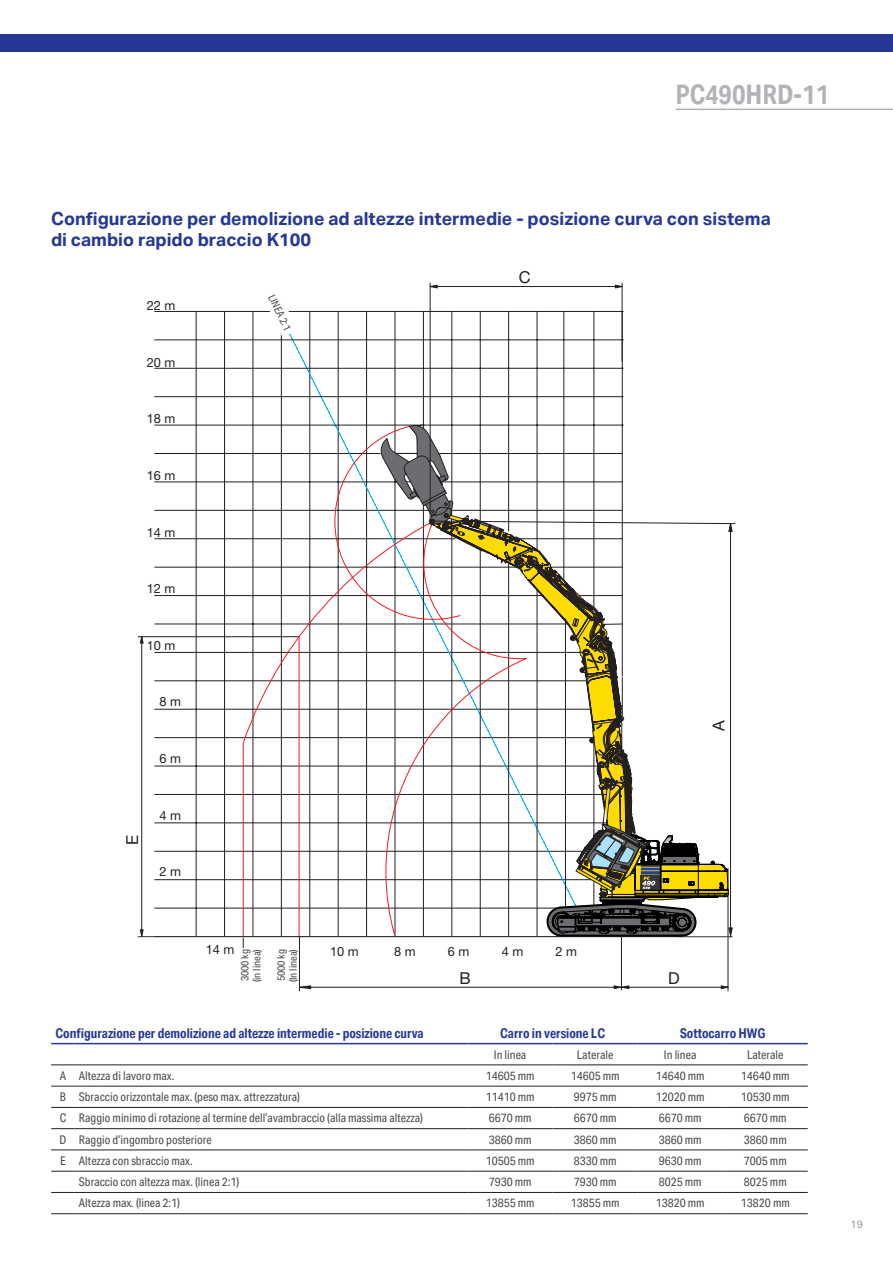
<style>
.page{position:relative;width:893px;height:1263px;background:#fff}
.page>*{position:absolute;margin:0;border:0;box-sizing:border-box;transform-origin:0 0}
.t1{font:700 27px "Aktiv Grotesk Cd";color:#b2b3b7}
.t2{font:700 18px/21px "Aktiv Grotesk";color:#263895}
.t3{font:16.5px "Helvetica Neue LT Pro";color:#231f20}
.t4{font:700 13.5px "Aktiv Grotesk Cd";color:#263895}
.t5{font:12.75px "Helvetica Neue LT Pro";color:#231f20}
.t6{font:12px "Aktiv Grotesk Cd";color:#4b4c4d}
.t7{font:10.5px/12px "Aktiv Grotesk Cd";color:#4b4c4d}
.t8{font:10.5px "Aktiv Grotesk";color:#939598}
</style>
<div class="page">
<svg style="left:154px;top:311px;width:276px;height:115px"></svg>
<svg style="left:430px;top:282px;width:194px;height:142px"></svg>
<hr style="left:622px;top:283px;width:1px;height:78px;background:#231f20">
<svg style="left:138px;top:426px;width:595px;height:565px"></svg>
<div style="left:276px;top:949px;width:22px;height:66px;background:#fff"></div>
<div style="left:238px;top:949px;width:26px;height:66px;background:#fff"></div>
<svg style="left:259px;top:310px;width:39px;height:27px"></svg>
<svg style="left:51px;top:1064px;width:24px;height:1px"></svg>
<hr style="left:75px;top:1064px;width:393px;height:1px;background:#231f20">
<hr style="left:468px;top:1064px;width:85px;height:1px;background:#231f20">
<hr style="left:553px;top:1064px;width:85px;height:1px;background:#231f20">
<hr style="left:638px;top:1064px;width:85px;height:1px;background:#231f20">
<hr style="left:723px;top:1064px;width:85px;height:1px;background:#231f20">
<svg style="left:51px;top:1086px;width:24px;height:1px"></svg>
<hr style="left:75px;top:1086px;width:393px;height:1px;background:#231f20">
<hr style="left:468px;top:1086px;width:85px;height:1px;background:#231f20">
<hr style="left:553px;top:1086px;width:85px;height:1px;background:#231f20">
<hr style="left:638px;top:1086px;width:85px;height:1px;background:#231f20">
<hr style="left:723px;top:1086px;width:85px;height:1px;background:#231f20">
<svg style="left:51px;top:1107px;width:24px;height:1px"></svg>
<hr style="left:75px;top:1107px;width:393px;height:1px;background:#231f20">
<hr style="left:468px;top:1107px;width:85px;height:1px;background:#231f20">
<hr style="left:553px;top:1107px;width:85px;height:1px;background:#231f20">
<hr style="left:638px;top:1107px;width:85px;height:1px;background:#231f20">
<hr style="left:723px;top:1107px;width:85px;height:1px;background:#231f20">
<svg style="left:51px;top:1128px;width:24px;height:1px"></svg>
<hr style="left:75px;top:1128px;width:393px;height:1px;background:#231f20">
<hr style="left:468px;top:1128px;width:85px;height:1px;background:#231f20">
<hr style="left:553px;top:1128px;width:85px;height:1px;background:#231f20">
<hr style="left:638px;top:1128px;width:85px;height:1px;background:#231f20">
<hr style="left:723px;top:1128px;width:85px;height:1px;background:#231f20">
<svg style="left:51px;top:1149px;width:24px;height:1px"></svg>
<hr style="left:75px;top:1149px;width:393px;height:1px;background:#231f20">
<hr style="left:468px;top:1149px;width:85px;height:1px;background:#231f20">
<hr style="left:553px;top:1149px;width:85px;height:1px;background:#231f20">
<hr style="left:638px;top:1149px;width:85px;height:1px;background:#231f20">
<hr style="left:723px;top:1149px;width:85px;height:1px;background:#231f20">
<svg style="left:51px;top:1171px;width:24px;height:1px"></svg>
<hr style="left:75px;top:1171px;width:393px;height:1px;background:#231f20">
<hr style="left:468px;top:1171px;width:85px;height:1px;background:#231f20">
<hr style="left:553px;top:1171px;width:85px;height:1px;background:#231f20">
<hr style="left:638px;top:1171px;width:85px;height:1px;background:#231f20">
<hr style="left:723px;top:1171px;width:85px;height:1px;background:#231f20">
<svg style="left:51px;top:1213px;width:24px;height:1px"></svg>
<svg style="left:51px;top:1192px;width:24px;height:1px"></svg>
<hr style="left:75px;top:1192px;width:393px;height:1px;background:#231f20">
<hr style="left:468px;top:1192px;width:85px;height:1px;background:#231f20">
<hr style="left:553px;top:1192px;width:85px;height:1px;background:#231f20">
<hr style="left:638px;top:1192px;width:85px;height:1px;background:#231f20">
<hr style="left:723px;top:1192px;width:85px;height:1px;background:#231f20">
<hr style="left:75px;top:1213px;width:393px;height:1px;background:#231f20">
<hr style="left:468px;top:1213px;width:85px;height:1px;background:#231f20">
<hr style="left:553px;top:1213px;width:85px;height:1px;background:#231f20">
<hr style="left:638px;top:1213px;width:85px;height:1px;background:#231f20">
<hr style="left:723px;top:1213px;width:85px;height:1px;background:#231f20">
<svg style="left:51px;top:1043px;width:24px;height:1px"></svg>
<hr style="left:75px;top:1043px;width:393px;height:1px;background:#263895">
<hr style="left:468px;top:1043px;width:85px;height:1px;background:#263895">
<hr style="left:553px;top:1043px;width:85px;height:1px;background:#263895">
<hr style="left:638px;top:1043px;width:85px;height:1px;background:#263895">
<hr style="left:723px;top:1043px;width:85px;height:1px;background:#263895">
<div style="left:0;top:34px;width:893px;height:17px;background:#263895"></div>
<hr style="left:675px;top:109px;width:218px;height:1px;background:#b2b3b7">
<h1 class="t1" style="left:675px;top:79px;width:155px">PC490HRD-11</h1>
<h2 class="t2" style="left:51px;top:209px;width:721px">Configurazione per demolizione ad altezze intermedie - posizione curva con sistema di cambio rapido braccio K100</h2>
<p class="t5" style="left:147px;top:298px;width:30px">22 m</p>
<p class="t5" style="left:147px;top:354px;width:30px">20 m</p>
<p class="t5" style="left:147px;top:411px;width:30px">18 m</p>
<p class="t5" style="left:147px;top:468px;width:30px">16 m</p>
<p class="t5" style="left:147px;top:524px;width:30px">14 m</p>
<p class="t5" style="left:147px;top:581px;width:30px">12 m</p>
<p class="t5" style="left:147px;top:637px;width:30px">10 m</p>
<h3 class="t3" style="left:122px;top:845px;width:12px;rotate:-90deg">E</h3>
<p class="t5" style="left:159px;top:694px;width:23px">8 m</p>
<p class="t5" style="left:159px;top:751px;width:23px">6 m</p>
<p class="t5" style="left:159px;top:807px;width:23px">4 m</p>
<p class="t5" style="left:159px;top:864px;width:23px">2 m</p>
<p class="t7" style="left:277px;top:292px;width:40px;rotate:64deg">LINEA 2:1</p>
<h3 class="t3" style="left:519px;top:267px;width:13px">C</h3>
<p class="t5" style="left:206px;top:941px;width:30px">14 m</p>
<p class="t5" style="left:330px;top:943px;width:30px">10 m</p>
<p class="t5" style="left:394px;top:943px;width:23px">8 m</p>
<p class="t5" style="left:448px;top:943px;width:23px">6 m</p>
<p class="t5" style="left:502px;top:943px;width:23px">4 m</p>
<p class="t5" style="left:555px;top:943px;width:23px">2 m</p>
<h3 class="t3" style="left:459px;top:967px;width:13px">B</h3>
<h3 class="t3" style="left:668px;top:967px;width:13px">D</h3>
<p class="t7" style="left:239px;top:982px;width:35px;rotate:-90deg">3000 kg (in linea)</p>
<p class="t7" style="left:275px;top:982px;width:35px;rotate:-90deg">5000 kg (In linea)</p>
<h3 class="t3" style="left:708px;top:731px;width:12px;rotate:-90deg">A</h3>
<p class="t4" style="left:55px;top:1025px;width:370px">Configurazione per demolizione ad altezze intermedie - posizione curva</p>
<p class="t4" style="left:500px;top:1025px;width:106px">Carro in versione LC</p>
<p class="t4" style="left:680px;top:1025px;width:87px">Sottocarro HWG</p>
<p class="t6" style="left:494px;top:1047px;width:34px">In linea</p>
<p class="t6" style="left:577px;top:1047px;width:38px">Laterale</p>
<p class="t6" style="left:664px;top:1047px;width:34px">In linea</p>
<p class="t6" style="left:747px;top:1047px;width:38px">Laterale</p>
<p class="t6" style="left:60px;top:1069px;width:116px">A Altezza di lavoro max.</p>
<p class="t6" style="left:486px;top:1069px;width:50px">14605 mm</p>
<p class="t6" style="left:571px;top:1069px;width:50px">14605 mm</p>
<p class="t6" style="left:656px;top:1069px;width:50px">14640 mm</p>
<p class="t6" style="left:741px;top:1069px;width:50px">14640 mm</p>
<p class="t6" style="left:60px;top:1090px;width:242px">B Sbraccio orizzontale max. (peso max. attrezzatura)</p>
<p class="t6" style="left:486px;top:1090px;width:50px">11410 mm</p>
<p class="t6" style="left:574px;top:1090px;width:44px">9975 mm</p>
<p class="t6" style="left:656px;top:1090px;width:50px">12020 mm</p>
<p class="t6" style="left:741px;top:1090px;width:50px">10530 mm</p>
<p class="t6" style="left:60px;top:1111px;width:365px">C Raggio minimo di rotazione al termine dell’avambraccio (alla massima altezza)</p>
<p class="t6" style="left:489px;top:1111px;width:44px">6670 mm</p>
<p class="t6" style="left:574px;top:1111px;width:44px">6670 mm</p>
<p class="t6" style="left:659px;top:1111px;width:44px">6670 mm</p>
<p class="t6" style="left:744px;top:1111px;width:44px">6670 mm</p>
<p class="t6" style="left:60px;top:1132px;width:154px">D Raggio d’ingombro posteriore</p>
<p class="t6" style="left:489px;top:1132px;width:44px">3860 mm</p>
<p class="t6" style="left:574px;top:1132px;width:44px">3860 mm</p>
<p class="t6" style="left:659px;top:1132px;width:44px">3860 mm</p>
<p class="t6" style="left:744px;top:1132px;width:44px">3860 mm</p>
<p class="t6" style="left:60px;top:1154px;width:134px">E Altezza con sbraccio max.</p>
<p class="t6" style="left:486px;top:1154px;width:50px">10505 mm</p>
<p class="t6" style="left:574px;top:1154px;width:44px">8330 mm</p>
<p class="t6" style="left:659px;top:1154px;width:44px">9630 mm</p>
<p class="t6" style="left:744px;top:1154px;width:44px">7005 mm</p>
<p class="t6" style="left:79px;top:1175px;width:162px">Sbraccio con altezza max. (linea 2:1)</p>
<p class="t6" style="left:489px;top:1175px;width:44px">7930 mm</p>
<p class="t6" style="left:574px;top:1175px;width:44px">7930 mm</p>
<p class="t6" style="left:659px;top:1175px;width:44px">8025 mm</p>
<p class="t6" style="left:744px;top:1175px;width:44px">8025 mm</p>
<p class="t6" style="left:79px;top:1196px;width:103px">Altezza max. (linea 2:1)</p>
<p class="t6" style="left:486px;top:1196px;width:50px">13855 mm</p>
<p class="t6" style="left:571px;top:1196px;width:50px">13855 mm</p>
<p class="t6" style="left:656px;top:1196px;width:50px">13820 mm</p>
<p class="t6" style="left:741px;top:1196px;width:50px">13820 mm</p>
<p class="t8" style="left:850px;top:1218px;width:14px">19</p>
</div>
